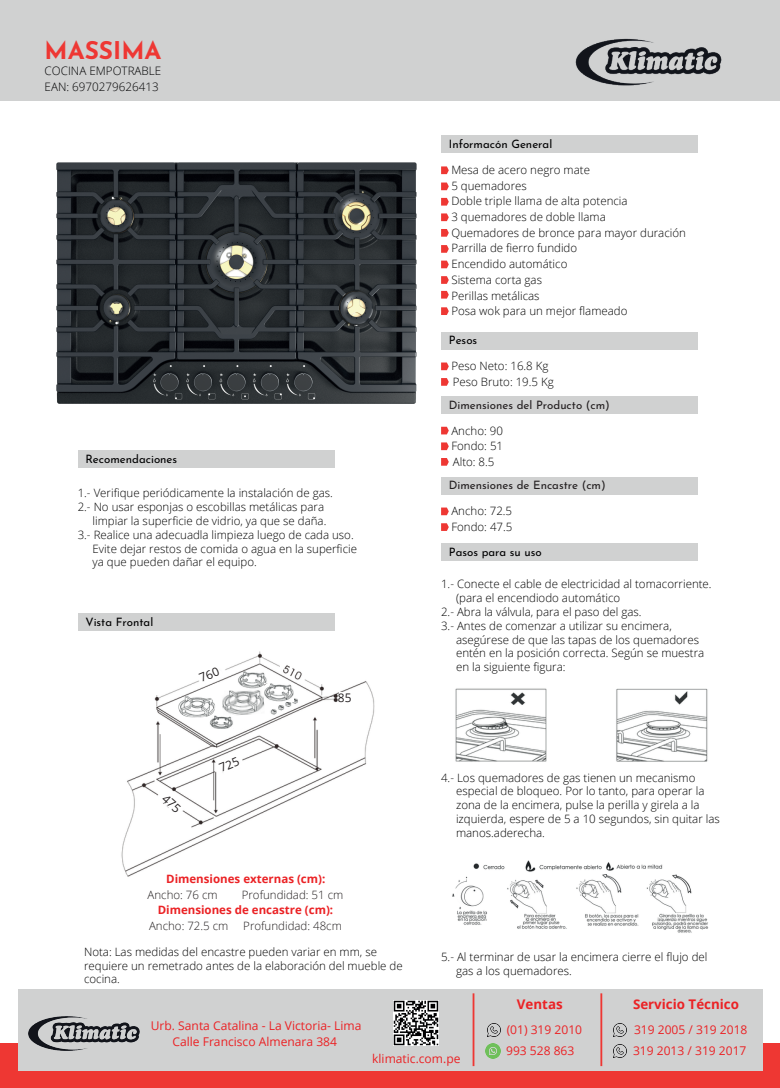
<style>
.page{position:relative;width:780px;height:1088px;background:#fff}
.page>*{position:absolute;margin:0;border:0;box-sizing:border-box;transform-origin:0 0}
.t1{font:100 24.38px "Josefin Sans";color:#ee3733}
.t2{font:700 13.38px "Open Sans";color:#eb2225}
.t3{font:12.12px/21.6px "Open Sans";color:#eb2225}
.t4{font:11.88px "Open Sans";color:#231f20}
.t5{font:300 11.62px/15.9px "Open Sans";color:#000001}
.t6{font:300 11.5px/15.8px "Open Sans";color:#000001}
.t7{font:100 11.5px "Josefin Sans";color:#000001}
.t8{font:300 11.5px "Open Sans";color:#231f20}
.t9{font:100 11.5px "Josefin Sans";color:#231f20}
.t10{font:700 11.5px "Open Sans";color:#eb2225}
</style>
<div class="page">
<div style="left:0;top:0;width:780px;height:101px;background:#d0d1d1"></div>
<img style="left:575px;top:38px;width:147px;height:48px">
<div style="left:0;top:1043px;width:780px;height:45px;background:#ee3733"></div>
<img style="left:56px;top:162px;width:361px;height:242px">
<svg style="left:441px;top:166px;width:8px;height:8px"></svg>
<svg style="left:441px;top:183px;width:8px;height:7px"></svg>
<svg style="left:441px;top:198px;width:8px;height:8px"></svg>
<svg style="left:441px;top:213px;width:8px;height:8px"></svg>
<svg style="left:441px;top:229px;width:8px;height:8px"></svg>
<svg style="left:441px;top:245px;width:8px;height:8px"></svg>
<svg style="left:441px;top:261px;width:8px;height:7px"></svg>
<svg style="left:441px;top:276px;width:8px;height:8px"></svg>
<svg style="left:441px;top:291px;width:8px;height:8px"></svg>
<svg style="left:441px;top:307px;width:8px;height:8px"></svg>
<div style="left:441px;top:136px;width:257px;height:17px;background:#d0d1d1"></div>
<img style="left:455px;top:688px;width:253px;height:74px">
<img style="left:452px;top:860px;width:257px;height:73px">
<div style="left:441px;top:544px;width:257px;height:17px;background:#d0d1d1"></div>
<svg style="left:441px;top:362px;width:8px;height:8px"></svg>
<div style="left:441px;top:332px;width:257px;height:17px;background:#d0d1d1"></div>
<svg style="left:441px;top:378px;width:8px;height:8px"></svg>
<svg style="left:441px;top:458px;width:8px;height:8px"></svg>
<svg style="left:441px;top:427px;width:8px;height:7px"></svg>
<svg style="left:441px;top:442px;width:8px;height:8px"></svg>
<div style="left:441px;top:396px;width:257px;height:17px;background:#d0d1d1"></div>
<svg style="left:441px;top:507px;width:8px;height:8px"></svg>
<svg style="left:441px;top:523px;width:8px;height:8px"></svg>
<div style="left:441px;top:477px;width:257px;height:17px;background:#d0d1d1"></div>
<img style="left:121px;top:651px;width:254px;height:226px">
<div style="left:339px;top:692px;width:17px;height:12px;background:#fff"></div>
<div style="left:78px;top:614px;width:256px;height:17px;background:#d0d1d1"></div>
<div style="left:78px;top:450px;width:256px;height:17px;background:#d0d1d1"></div>
<div style="left:18px;top:989px;width:744px;height:81px;background:#d0d1d1"></div>
<img style="left:393px;top:1001px;width:45px;height:44px">
<svg style="left:487px;top:1023px;width:13px;height:13px"></svg>
<img style="left:485px;top:1043px;width:16px;height:16px">
<svg style="left:613px;top:1024px;width:13px;height:12px"></svg>
<svg style="left:613px;top:1045px;width:13px;height:13px"></svg>
<hr style="left:472px;top:993px;width:2px;height:73px;background:#ee3733">
<hr style="left:600px;top:993px;width:2px;height:73px;background:#ee3733">
<img style="left:28px;top:1016px;width:112px;height:35px">
<svg style="left:171px;top:665px;width:127px;height:74px"></svg>
<svg style="left:217px;top:755px;width:26px;height:21px"></svg>
<svg style="left:159px;top:793px;width:23px;height:21px"></svg>
<h1 class="t1" style="left:45px;top:33px;width:118px">MASSIMA</h1>
<p class="t5" style="left:45px;top:62px;width:118px">COCINA EMPOTRABLE<br>EAN: 6970279626413</p>
<p class="t7" style="left:85px;top:450px;width:93px">Recomendaciones</p>
<p class="t6" style="left:78px;top:485px;width:257px">1.- Verifique periódicamente la instalación de gas.</p>
<p class="t6" style="left:78px;top:499px;width:248px">2.- No usar esponjas o escobillas metálicas para</p>
<p class="t6" style="left:93px;top:512px;width:235px">limpiar la superficie de vidrio, ya que se daña.</p>
<p class="t6" style="left:78px;top:526px;width:277px">3.- Realice una adecuadla limpieza luego de cada uso.</p>
<p class="t6" style="left:93px;top:540px;width:266px">Evite dejar restos de comida o agua en la superficie</p>
<p class="t6" style="left:93px;top:554px;width:166px">ya que pueden dañar el equipo.</p>
<p class="t7" style="left:85px;top:614px;width:69px">Vista Frontal</p>
<p class="t4" style="left:338px;top:690px;width:15px">85</p>
<p class="t10" style="left:166px;top:870px;width:161px">Dimensiones externas (cm):</p>
<p class="t8" style="left:147px;top:886px;width:72px">Ancho: 76 cm</p>
<p class="t8" style="left:242px;top:886px;width:103px">Profundidad: 51 cm</p>
<p class="t10" style="left:158px;top:902px;width:177px">Dimensiones de encastre (cm):</p>
<p class="t8" style="left:149px;top:918px;width:81px">Ancho: 72.5 cm</p>
<p class="t8" style="left:243px;top:918px;width:100px">Profundidad: 48cm</p>
<p class="t6" style="left:84px;top:944px;width:320px;line-height:13.8px">Nota: Las medidas del encastre pueden variar en mm, se requiere un remetrado antes de la elaboración del mueble de cocina.</p>
<p class="t7" style="left:449px;top:136px;width:105px">Informacón General</p>
<p class="t6" style="left:451px;top:162px;width:236px">Mesa de acero negro mate<br>5 quemadores<br>Doble triple llama de alta potencia<br>3 quemadores de doble llama<br>Quemadores de bronce para mayor duración<br>Parrilla de fierro fundido<br>Encendido automático<br>Sistema corta gas<br>Perillas metálicas<br>Posa wok para un mejor flameado</p>
<p class="t7" style="left:449px;top:332px;width:30px">Pesos</p>
<p class="t6" style="left:453px;top:373px;width:102px">Peso Bruto: 19.5 Kg</p>
<p class="t6" style="left:451px;top:358px;width:99px">Peso Neto: 16.8 Kg</p>
<p class="t9" style="left:449px;top:396px;width:162px">Dimensiones del Producto (cm)</p>
<p class="t6" style="left:451px;top:422px;width:53px">Ancho: 90<br>Fondo: 51</p>
<p class="t6" style="left:453px;top:453px;width:43px">Alto: 8.5</p>
<p class="t9" style="left:449px;top:477px;width:158px">Dimensiones de Encastre (cm)</p>
<p class="t6" style="left:451px;top:503px;width:62px">Ancho: 72.5<br>Fondo: 47.5</p>
<p class="t7" style="left:449px;top:544px;width:94px">Pasos para su uso</p>
<p class="t6" style="left:441px;top:576px;width:272px">1.- Conecte el cable de electricidad al tomacorriente.</p>
<p class="t6" style="left:456px;top:590px;width:166px">(para el encendiodo automático</p>
<p class="t6" style="left:441px;top:604px;width:202px">2.- Abra la válvula, para el paso del gas.</p>
<p class="t6" style="left:441px;top:617px;width:232px">3.- Antes de comenzar a utilizar su encimera,</p>
<p class="t6" style="left:456px;top:631px;width:244px">asegúrese de que las tapas de los quemadores</p>
<p class="t6" style="left:456px;top:645px;width:250px">entén en la posición correcta. Según se muestra</p>
<p class="t6" style="left:456px;top:659px;width:111px">en la siguiente figura:</p>
<p class="t6" style="left:456px;top:770px;width:265px;line-height:13.8px;text-indent:-15px">4.- Los quemadores de gas tienen un mecanismo especial de bloqueo. Por lo tanto, para operar la zona de la encimera, pulse la perilla y girela a la izquierda, espere de 5 a 10 segundos, sin quitar las manos.aderecha.</p>
<p class="t6" style="left:456px;top:949px;width:253px;line-height:13.8px;text-indent:-15px">5.- Al terminar de usar la encimera cierre el flujo del gas a los quemadores.</p>
<p class="t2" style="left:517px;top:994px;width:47px">Ventas</p>
<p class="t3" style="left:506px;top:1040px;width:70px">993 528 863</p>
<p class="t3" style="left:151px;top:1014px;width:212px">Urb. Santa Catalina - La Victoria- Lima</p>
<p class="t3" style="left:506px;top:1018px;width:77px">(01) 319 2010</p>
<p class="t3" style="left:172px;top:1030px;width:166px">Calle Francisco Almenara 384</p>
<p class="t3" style="left:372px;top:1047px;width:90px">klimatic.com.pe</p>
<p class="t2" style="left:633px;top:994px;width:107px">Servicio Técnico</p>
<p class="t3" style="left:633px;top:1018px;width:116px">319 2005 / 319 2018<br>319 2013 / 319 2017</p>
</div>
